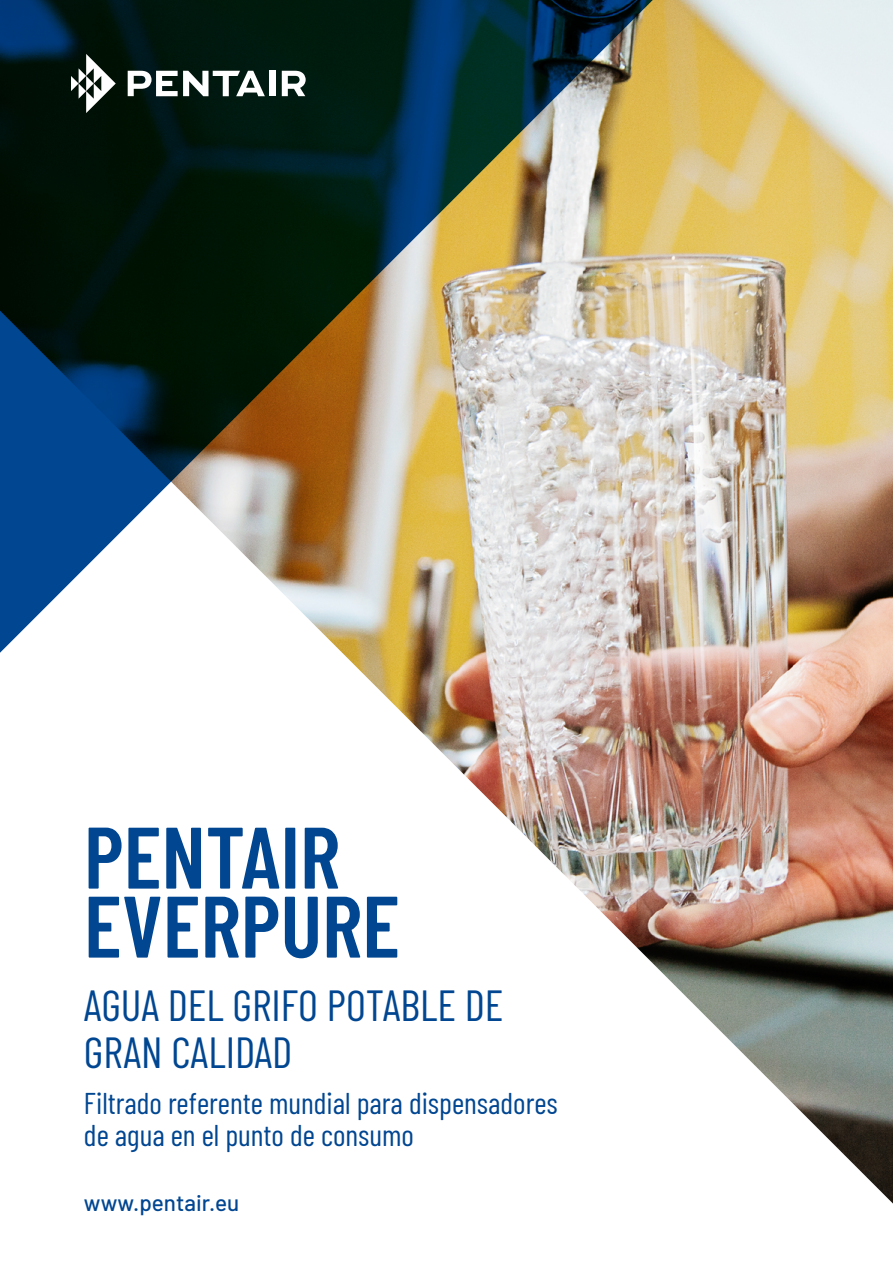
<style>
.page{position:relative;width:893px;height:1263px;background:#fff}
.page>*{position:absolute;margin:0;border:0;box-sizing:border-box;transform-origin:0 0}
.t1{font:600 87px/69px "Barlow Condensed";color:#004691}
.t2{font:43.5px/46.8px "Barlow Condensed";color:#004691}
.t3{font:30px/31.2px "Barlow Condensed";color:#004691}
.t4{font:500 22.5px "Barlow";color:#004691}
</style>
<div class="page">
<img style="left:665px;top:0;width:228px;height:311px">
<img style="left:342px;top:311px;width:551px;height:893px">
<svg style="left:0;top:0;width:665px;height:653px;background:#6e756a"></svg>
<svg style="left:71px;top:54px;width:45px;height:59px"></svg>
<svg style="left:128px;top:71px;width:137px;height:25px"></svg>
<div style="left:269px;top:71px;width:6px;height:25px;background:#fff"></div>
<svg style="left:282px;top:71px;width:24px;height:25px"></svg>
<h1 class="t1" style="left:84px;top:817px;width:318px">PENTAIR<br>EVERPURE</h1>
<h2 class="t2" style="left:84px;top:979px;width:421px">AGUA DEL GRIFO POTABLE DE<br>GRAN CALIDAD</h2>
<p class="t3" style="left:84px;top:1086px;width:475px">Filtrado referente mundial para dispensadores de agua en el punto de consumo</p>
<p class="t4" style="left:84px;top:1187px;width:157px">www.pentair.eu</p>
</div>
